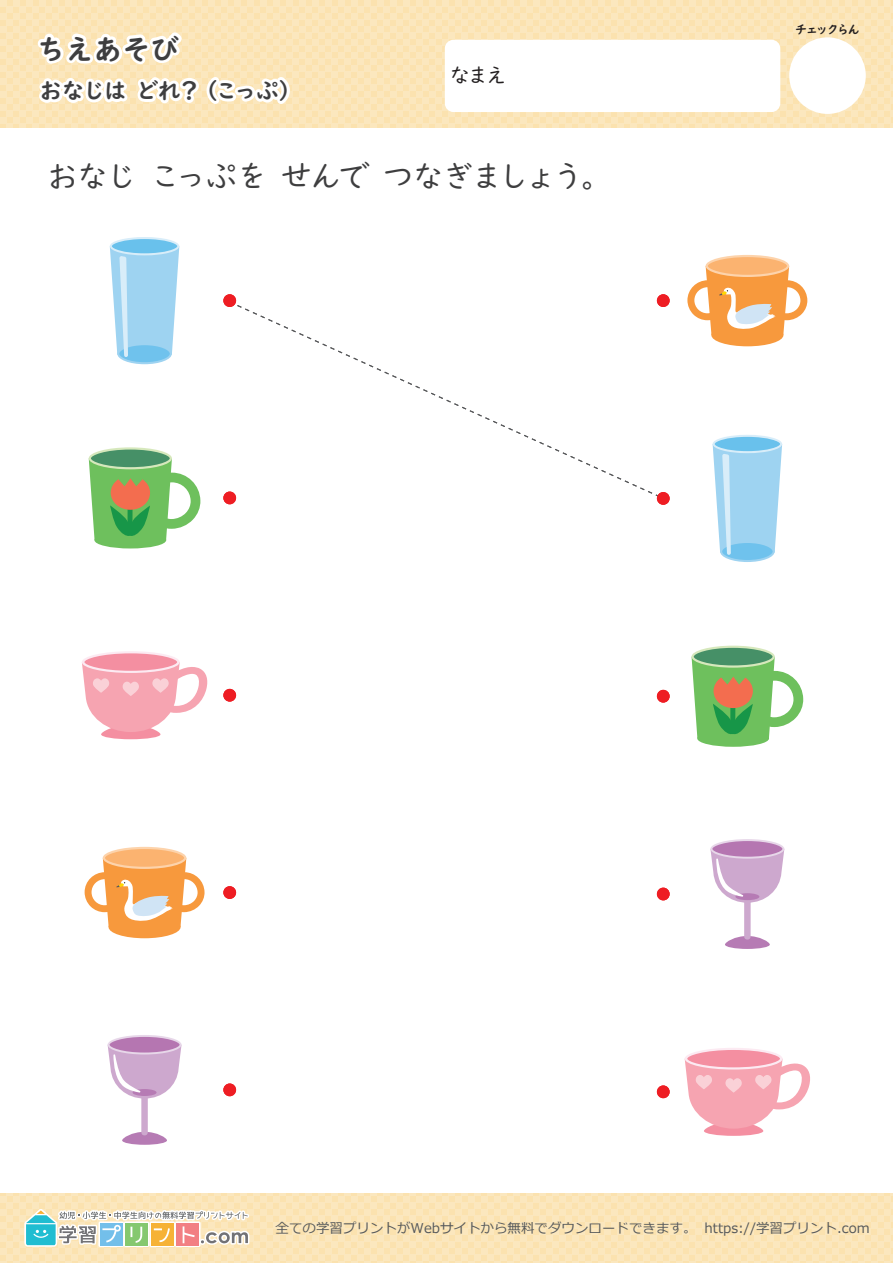
<style>
.page{position:relative;width:893px;height:1263px;background:#fff}
.page>*{position:absolute;margin:0;border:0;box-sizing:border-box;transform-origin:0 0}
.t1{font:31.5px "UD Digi Kyokasho NP R";letter-spacing:-.085em;color:#3e3e3f}
.t2{font:28.5px "UD Digi Kyokasho NP B";color:#3e3e3f}
.t3{font:22.5px "UD Digi Kyokasho NP B";letter-spacing:-.04em;color:#3e3e3f}
.t4{font:21px "UD Digi Kyokasho NP R";color:#231f20}
.t5{font:13.5px "Meiryo";color:#56595b}
.t6{font:12px "UD Digi Kyokasho NP B";letter-spacing:-.125em;color:#231f20}
</style>
<div class="page">
<div style="left:0;top:0;width:893px;height:128px;background:linear-gradient(to bottom,#fbe5b8,#fbe5b8)"></div>
<div style="left:0;top:1193px;width:892px;height:70px;background:linear-gradient(to right,#fbe5b7,#fbe5b8)"></div>
<div style="left:445px;top:40px;width:335px;height:72px;background:#fff;border-radius:9px"></div>
<svg style="left:18px;top:1193px;width:234px;height:55px;background:#dbd7bb"></svg>
<div style="left:789px;top:37px;width:77px;height:77px;background:#fff;border-radius:50%"></div>
<svg style="left:232px;top:301px;width:429px;height:199px"></svg>
<div style="left:223px;top:491px;width:13px;height:13px;background:#ee1d23;border-radius:50%"></div>
<div style="left:223px;top:689px;width:13px;height:13px;background:#ee1d23;border-radius:50%"></div>
<div style="left:223px;top:886px;width:13px;height:13px;background:#ee1d23;border-radius:50%"></div>
<div style="left:223px;top:1083px;width:13px;height:13px;background:#ee1d23;border-radius:50%"></div>
<div style="left:223px;top:294px;width:13px;height:13px;background:#ee1d23;border-radius:50%"></div>
<div style="left:657px;top:492px;width:13px;height:13px;background:#ee1d23;border-radius:50%"></div>
<div style="left:657px;top:690px;width:13px;height:13px;background:#ee1d23;border-radius:50%"></div>
<div style="left:657px;top:888px;width:13px;height:12px;background:#ee1d23;border-radius:50%"></div>
<div style="left:657px;top:1085px;width:13px;height:13px;background:#ee1d23;border-radius:50%"></div>
<div style="left:657px;top:294px;width:13px;height:13px;background:#ee1d23;border-radius:50%"></div>
<div style="left:110px;top:237px;width:69px;height:18px;background:#d8edf9;border-radius:50%"></div>
<div style="left:112px;top:239px;width:65px;height:14px;background:#69c1ec;border-radius:50%"></div>
<svg style="left:117px;top:343px;width:55px;height:21px"></svg>
<div style="left:119px;top:345px;width:51px;height:17px;background:#6fc2ed;border-radius:50%"></div>
<svg style="left:110px;top:246px;width:69px;height:112px"></svg>
<svg style="left:713px;top:435px;width:69px;height:18px"></svg>
<div style="left:715px;top:437px;width:65px;height:14px;background:#69c1ec;border-radius:50%"></div>
<svg style="left:720px;top:541px;width:55px;height:21px"></svg>
<div style="left:722px;top:543px;width:51px;height:17px;background:#6fc2ed;border-radius:50%"></div>
<svg style="left:713px;top:444px;width:69px;height:111px"></svg>
<svg style="left:108px;top:1035px;width:74px;height:19px"></svg>
<div style="left:110px;top:1037px;width:70px;height:15px;background:#b576b1;border-radius:50%"></div>
<svg style="left:108px;top:1045px;width:74px;height:100px"></svg>
<svg style="left:710px;top:839px;width:74px;height:20px"></svg>
<div style="left:712px;top:841px;width:70px;height:16px;background:#b576b1;border-radius:50%"></div>
<svg style="left:710px;top:849px;width:74px;height:100px"></svg>
<svg style="left:89px;top:447px;width:83px;height:22px"></svg>
<div style="left:91px;top:450px;width:79px;height:17px;background:#469067;border-radius:50%"></div>
<div style="left:94px;top:532px;width:72px;height:16px;background:#6ec05d;border-radius:50%"></div>
<svg style="left:89px;top:458px;width:112px;height:82px"></svg>
<svg style="left:692px;top:646px;width:83px;height:22px"></svg>
<div style="left:694px;top:648px;width:78px;height:17px;background:#469067;border-radius:50%"></div>
<div style="left:697px;top:730px;width:72px;height:17px;background:#6ec05d;border-radius:50%"></div>
<svg style="left:692px;top:657px;width:111px;height:81px"></svg>
<div style="left:82px;top:651px;width:98px;height:22px;background:#fceaf2;border-radius:50%"></div>
<div style="left:84px;top:653px;width:93px;height:18px;background:#f48fa1;border-radius:50%"></div>
<svg style="left:82px;top:662px;width:126px;height:77px"></svg>
<div style="left:685px;top:1048px;width:97px;height:21px;background:#fceaf2;border-radius:50%"></div>
<div style="left:687px;top:1050px;width:93px;height:17px;background:#f48fa1;border-radius:50%"></div>
<svg style="left:685px;top:1059px;width:125px;height:77px"></svg>
<div style="left:103px;top:847px;width:83px;height:22px;background:#fdd3ab;border-radius:50%"></div>
<div style="left:105px;top:849px;width:79px;height:18px;background:#fbb370;border-radius:50%"></div>
<div style="left:109px;top:916px;width:72px;height:22px;background:#f7993d;border-radius:50%"></div>
<svg style="left:85px;top:858px;width:120px;height:69px"></svg>
<div style="left:706px;top:255px;width:83px;height:22px;background:#fdd3ab;border-radius:50%"></div>
<div style="left:708px;top:257px;width:79px;height:18px;background:#fbb370;border-radius:50%"></div>
<div style="left:711px;top:324px;width:72px;height:22px;background:#f7993d;border-radius:50%"></div>
<svg style="left:687px;top:266px;width:120px;height:69px"></svg>
<svg style="left:33px;top:0;width:261px;height:128px"></svg>
<h2 class="t2" style="left:37px;top:32px;width:144px">ちえあそび</h2>
<h3 class="t3" style="left:40px;top:77px;width:263px">おなじは どれ？（こっぷ）</h3>
<h3 class="t4" style="left:450px;top:63px;width:59px">なまえ</h3>
<h1 class="t1" style="left:47px;top:158px;width:567px">おなじ こっぷを せんで つなぎましょう。</h1>
<p class="t6" style="left:795px;top:23px;width:66px">チェックらん</p>
<p class="t5" style="left:276px;top:1219px;width:595px">全ての学習プリントがWebサイトから無料でダウンロードできます。 https://学習プリント.com</p>
</div>
